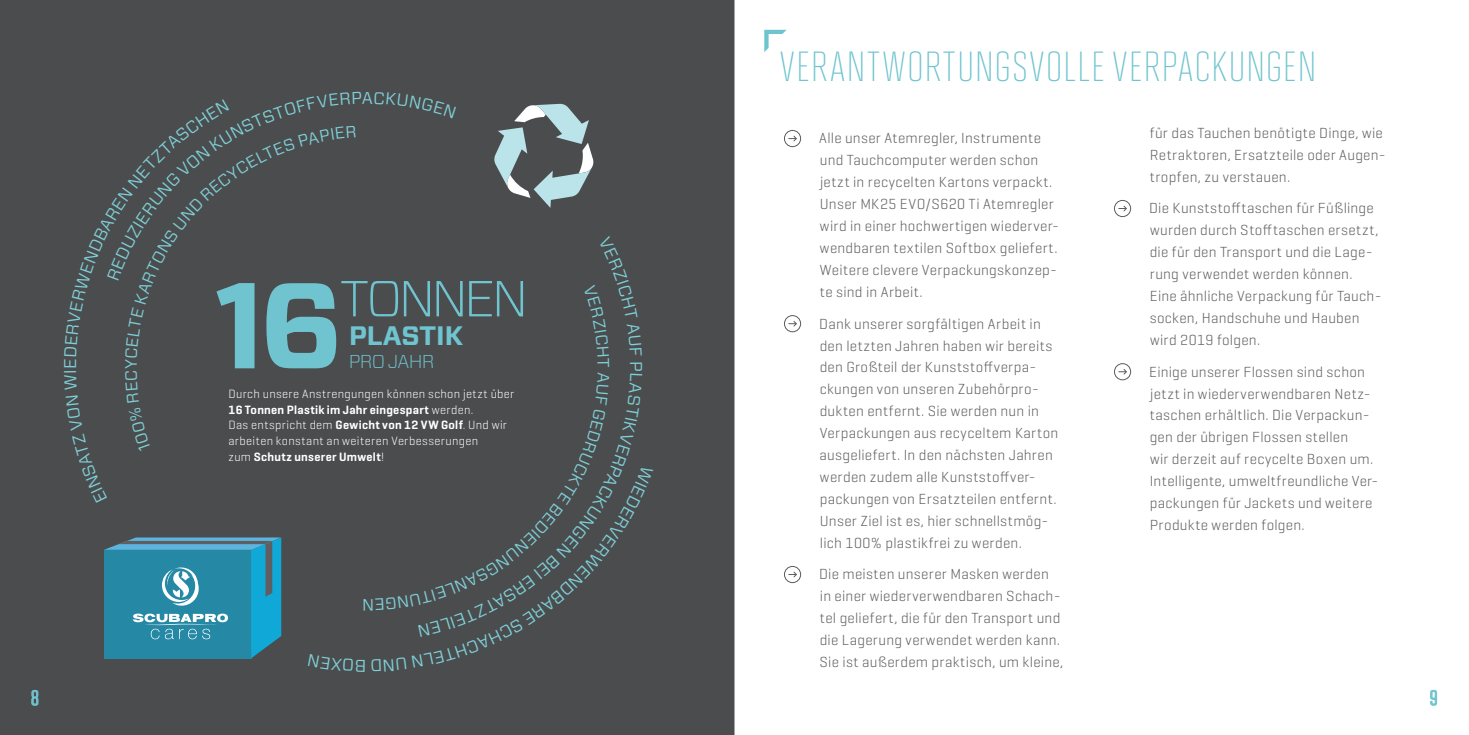
<style>
.page{position:relative;width:1469px;height:735px;background:#fff}
.page>*{position:absolute;margin:0;border:0;box-sizing:border-box;transform-origin:0 0}
.t1{font:700 121.45px "Forza";color:#6fc4cf}
.t2{font:300 50.4px "Forza";letter-spacing:-.075em;color:#6fc4cf}
.t3{font:300 42px "Solano Gothic Sc Pro";letter-spacing:.03em;color:#6fc4cf}
.t4{font:700 26.6px "Forza";color:#6fc4cf}
.t5{font:500 21px "Solano Gothic Sc Pro";color:#6fc4cf}
.t6{font:300 18.55px "Forza";letter-spacing:-.04em;color:#6fc4cf}
.t7{font:16.97px "Forza";color:#7ecfd7}
.t8{font:16.45px "Forza";color:#7ecfd7}
.t9{font:300 14.88px/21.9px "Geogrotesque";letter-spacing:.02em;color:#5c5c5f}
.t10{font:300 12.25px/15.8px "Geogrotesque";letter-spacing:.025em;color:#fff}
.s1{font-weight:600}
</style>
<div class="page">
<div style="left:0;top:0;width:734px;height:734px;background:#4b4c4d"></div>
<svg style="left:764px;top:30px;width:22px;height:22px"></svg>
<div style="left:784px;top:130px;width:17px;height:17px;border:1px solid #5c5c5f;border-radius:50%"></div>
<svg style="left:788px;top:135px;width:9px;height:7px"></svg>
<div style="left:784px;top:315px;width:17px;height:17px;border:1px solid #5c5c5f;border-radius:50%"></div>
<svg style="left:788px;top:321px;width:9px;height:6px"></svg>
<div style="left:784px;top:565px;width:17px;height:17px;border:1px solid #5c5c5f;border-radius:50%"></div>
<svg style="left:788px;top:571px;width:9px;height:6px"></svg>
<div style="left:1114px;top:200px;width:16px;height:17px;border:1px solid #5c5c5f;border-radius:50%"></div>
<svg style="left:1118px;top:205px;width:9px;height:7px"></svg>
<div style="left:1114px;top:363px;width:16px;height:17px;border:1px solid #5c5c5f;border-radius:50%"></div>
<svg style="left:1118px;top:369px;width:9px;height:6px"></svg>
<svg style="left:494px;top:104px;width:100px;height:104px;background:#798588"></svg>
<svg style="left:104px;top:537px;width:177px;height:121px;background:#3592ae"></svg>
<svg style="left:31px;top:689px;width:7px;height:16px"></svg>
<svg style="left:1430px;top:689px;width:6px;height:16px"></svg>
<div style="left:374px;top:92px;width:82px;height:26px;background:#4b4c4d"></div>
<svg style="left:308px;top:653px;width:57px;height:18px"></svg>
<div style="left:371px;top:236px;width:282px;height:435px;background:#4b4c4d"></div>
<div style="left:64px;top:92px;width:297px;height:410px;background:#4b4c4d"></div>
<p class="t7" style="left:362px;top:86px;width:13px">A</p>
<h2 class="t2" style="left:340px;top:264px;width:190px">TONNEN</h2>
<h1 class="t1" style="left:215px;top:244px;width:130px">16</h1>
<h3 class="t4" style="left:349px;top:318px;width:116px">PLASTIK</h3>
<p class="t6" style="left:349px;top:349px;width:87px">PRO JAHR</p>
<p class="t7" style="left:59px;top:368px;width:12px;rotate:-90deg">E</p>
<p class="t7" style="left:647px;top:360px;width:12px;rotate:90deg">P</p>
<p class="t10" style="left:228px;top:385px;width:287px">Durch unsere Anstrengungen können schon jetzt über <span class="s1">16 Tonnen Plastik im Jahr eingespart</span> werden.<br>Das entspricht dem <span class="s1">Gewicht von 12 VW Golf</span>. Und wir arbeiten konstant an weiteren Verbesserungen<br>zum <span class="s1">Schutz unserer Umwelt</span>!</p>
<p class="t8" style="left:374px;top:615px;width:14px;rotate:180deg">N</p>
<h3 class="t3" style="left:780px;top:44px;width:538px">VERANTWORTUNGSVOLLE VERPACKUNGEN</h3>
<p class="t9" style="left:819px;top:127px;width:241px">Alle unser Atemregler, Instrumente und Tauchcomputer werden schon jetzt in recycelten Kartons verpackt.<br>Unser MK25 EVO/S620 Ti Atemregler wird in einer hochwertigen wiederver&shy;wendbaren textilen Softbox geliefert.<br>Weitere clevere Verpackungskonzep&shy;te sind in Arbeit.</p>
<p class="t9" style="left:819px;top:312px;width:241px">Dank unserer sorgfältigen Arbeit in den letzten Jahren haben wir bereits den Großteil der Kunststoffverpa&shy;ckungen von unseren Zubehörpro&shy;dukten entfernt. Sie werden nun in Verpackungen aus recyceltem Karton ausgeliefert. In den nächsten Jahren werden zudem alle Kunststoffver&shy;packungen von Ersatzteilen entfernt.<br>Unser Ziel ist es, hier schnellstmög&shy;lich 100% plastikfrei zu werden.</p>
<p class="t9" style="left:819px;top:562px;width:245px">Die meisten unserer Masken werden in einer wiederverwendbaren Schach&shy;tel geliefert, die für den Transport und die Lagerung verwendet werden kann.<br>Sie ist außerdem praktisch, um kleine,</p>
<p class="t9" style="left:1149px;top:121px;width:237px">für das Tauchen benötigte Dinge, wie<br>Retraktoren, Ersatzteile oder Augen&shy;tropfen, zu verstauen.</p>
<p class="t9" style="left:1149px;top:197px;width:234px">Die Kunststofftaschen für Füßlinge wurden durch Stofftaschen ersetzt, die für den Transport und die Lage&shy;rung verwendet werden können.<br>Eine ähnliche Verpackung für Tauch&shy;socken, Handschuhe und Hauben wird 2019 folgen.</p>
<p class="t9" style="left:1149px;top:360px;width:231px">Einige unserer Flossen sind schon jetzt in wiederverwendbaren Netz&shy;taschen erhältlich. Die Verpackun&shy;gen der übrigen Flossen stellen<br>wir derzeit auf recycelte Boxen um.<br>Intelligente, umweltfreundliche Ver&shy;packungen für Jackets und weitere Produkte werden folgen.</p>
<h3 class="t5" style="left:31px;top:686px;width:10px">8</h3>
<h3 class="t5" style="left:1429px;top:686px;width:10px">9</h3>
</div>
